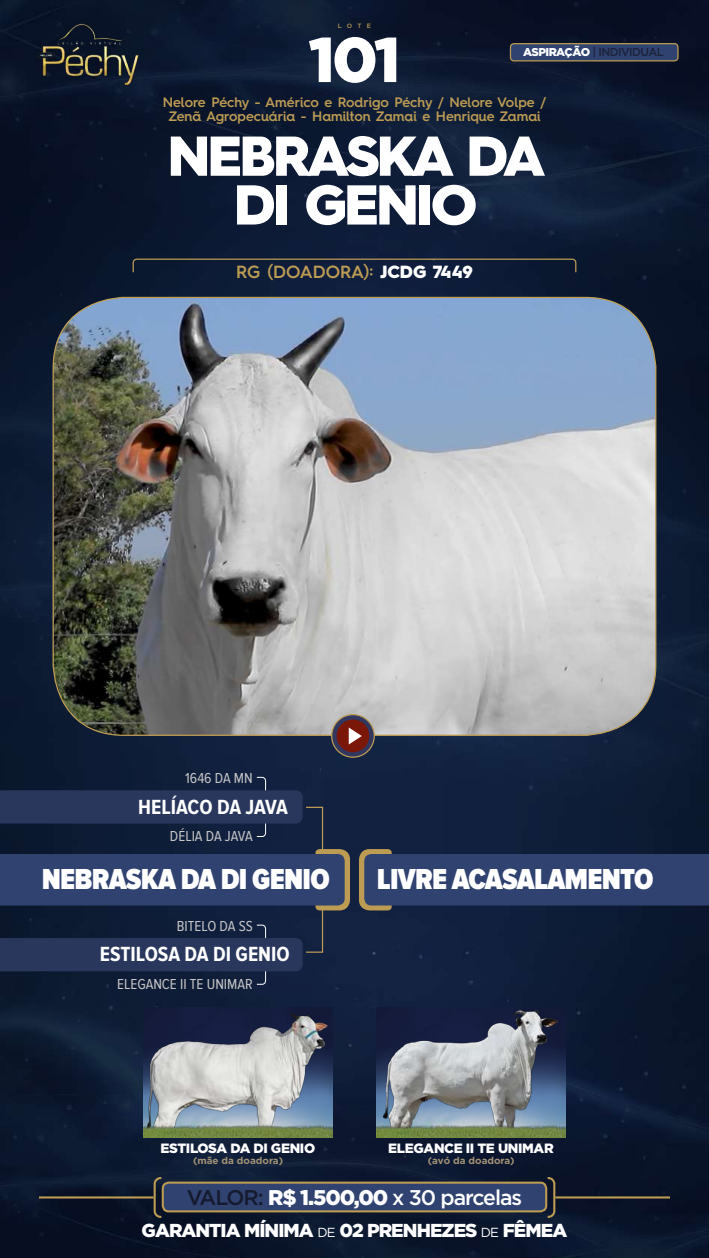
<style>
.page{position:relative;width:709px;height:1258px;background:#fff}
.page>*{position:absolute;margin:0;border:0;box-sizing:border-box;transform-origin:0 0}
.t1{font:900 63.12px "Gotham";color:#fff}
.t2{font:900 56.25px/48.8px "Hurme Geometric Sans 4";letter-spacing:-.05em;color:#fff;text-align:center}
.t3{font:900 30px "Proxima Nova Cond";letter-spacing:-.025em;color:#fff}
.t4{font:700 21.25px "Proxima Nova Cond";color:#fff}
.t5{font:500 21.25px "Gotham";letter-spacing:-.05em;color:#fff}
.t6{font:900 18.75px "Gotham";letter-spacing:-.05em;color:#fff}
.t7{font:600 17.62px "Hurme Geometric Sans 4";letter-spacing:-.005em;color:#bc9b53}
.t8{font:15px "Proxima Nova Cond";color:#c6c6c6}
.t9{font:600 13.75px/13.8px "Hurme Geometric Sans 4";color:#bc9b53;text-align:center}
.t10{font:900 13.5px "Gotham";letter-spacing:-.025em;color:#fff}
.t11{font:500 11.38px "Gotham";letter-spacing:-.05em;color:#1b223a}
.t12{font:700 9.88px "Gotham";color:#a29175}
.t13{font:500 6.25px "Gotham";color:#bc9b53}
.s1{font-weight:900;color:#fff}
.s2{color:#151a2e}
.s3{font-weight:900}
.s4{font-weight:400;font-size:13.12px}
</style>
<div class="page">
<img style="left:0;top:0;width:709px;height:1258px">
<div style="left:305px;top:807px;width:18px;height:146px;border:1px solid #bc9b53"></div>
<svg style="left:0;top:777px;width:303px;height:60px"></svg>
<svg style="left:0;top:924px;width:303px;height:61px"></svg>
<svg style="left:359px;top:849px;width:350px;height:61px"></svg>
<svg style="left:0;top:849px;width:350px;height:61px"></svg>
<svg style="left:132px;top:258px;width:445px;height:15px"></svg>
<div style="left:510px;top:44px;width:168px;height:17px;background:#304270;border-radius:4px"></div>
<div style="left:510px;top:43px;width:168px;height:18px;border:1px solid #bc9b53;border-radius:4px"></div>
<img style="left:24px;top:20px;width:135px;height:74px">
<img style="left:53px;top:297px;width:603px;height:438px">
<img style="left:144px;top:1008px;width:188px;height:112px">
<img style="left:147px;top:1014px;width:181px;height:106px">
<img style="left:144px;top:1120px;width:188px;height:17px">
<img style="left:377px;top:1008px;width:188px;height:112px">
<img style="left:384px;top:1011px;width:174px;height:109px">
<img style="left:377px;top:1120px;width:188px;height:17px">
<div style="left:163px;top:1183px;width:383px;height:28px;background:#304270;border-radius:6px"></div>
<div style="left:162px;top:1181px;width:385px;height:31px;border:2px solid #bc9b53;border-radius:6px"></div>
<svg style="left:153px;top:1176px;width:10px;height:43px"></svg>
<svg style="left:545px;top:1176px;width:11px;height:43px"></svg>
<hr style="left:39px;top:1196px;width:115px;height:2px;background:#bc9b53">
<hr style="left:555px;top:1196px;width:115px;height:2px;background:#bc9b53">
<svg style="left:332px;top:715px;width:42px;height:42px"></svg>
<div style="left:331px;top:714px;width:44px;height:44px;border:1px solid #bc9b53;border-radius:50%"></div>
<div style="left:336px;top:720px;width:33px;height:32px;background:#7a1709;border-radius:50%"></div>
<svg style="left:349px;top:727px;width:13px;height:17px"></svg>
<p class="t13" style="left:338px;top:22px;width:35px">LOTE</p>
<h1 class="t1" style="left:308px;top:23px;width:94px">101</h1>
<p class="t11" style="left:523px;top:45px;width:142px"><span class="s1">ASPIRAÇÃO</span> | INDIVIDUAL</p>
<p class="t9" style="left:163px;top:95px;width:385px">Nelore Péchy - Américo e Rodrigo Péchy / Nelore Volpe /<br>Zenã Agropecuária - Hamilton Zamai e Henrique Zamai</p>
<h2 class="t2" style="left:168px;top:131px;width:378px">NEBRASKA DA<br>DI GENIO</h2>
<p class="t7" style="left:236px;top:260px;width:238px">RG (DOADORA): <span class="s1">JCDG 7449</span></p>
<p class="t8" style="left:185px;top:770px;width:69px">1646 DA MN</p>
<h3 class="t4" style="left:138px;top:795px;width:151px">HELÍACO DA JAVA</h3>
<p class="t8" style="left:170px;top:828px;width:84px">DÉLIA DA JAVA</p>
<h3 class="t3" style="left:42px;top:862px;width:244px">NEBRASKA DA DI GENIO</h3>
<h3 class="t3" style="left:377px;top:862px;width:278px">LIVRE ACASALAMENTO</h3>
<p class="t8" style="left:177px;top:917px;width:77px">BITELO DA SS</p>
<h3 class="t4" style="left:100px;top:942px;width:191px">ESTILOSA DA DI GENIO</h3>
<p class="t8" style="left:117px;top:975px;width:137px">ELEGANCE II TE UNIMAR</p>
<p class="t10" style="left:160px;top:1140px;width:10px">ESTILOSA</p>
<p class="t10" style="left:230px;top:1140px;width:78px">DA DI GENIO</p>
<p class="t12" style="left:193px;top:1155px;width:91px">(mãe da doadora)</p>
<p class="t10" style="left:388px;top:1140px;width:140px">ELEGANCE II TE UNIMAR</p>
<p class="t12" style="left:428px;top:1155px;width:88px">(avó da doadora)</p>
<h3 class="t5" style="left:187px;top:1186px;width:337px"><span class="s2">VALOR:</span> <span class="s3">R$ 1.500,00</span> x 30 parcelas</h3>
<h3 class="t6" style="left:142px;top:1220px;width:427px">GARANTIA MÍNIMA <span class="s4">de</span> 02 PREN HEZES <span class="s4">de</span> FÊMEA</h3>
</div>
